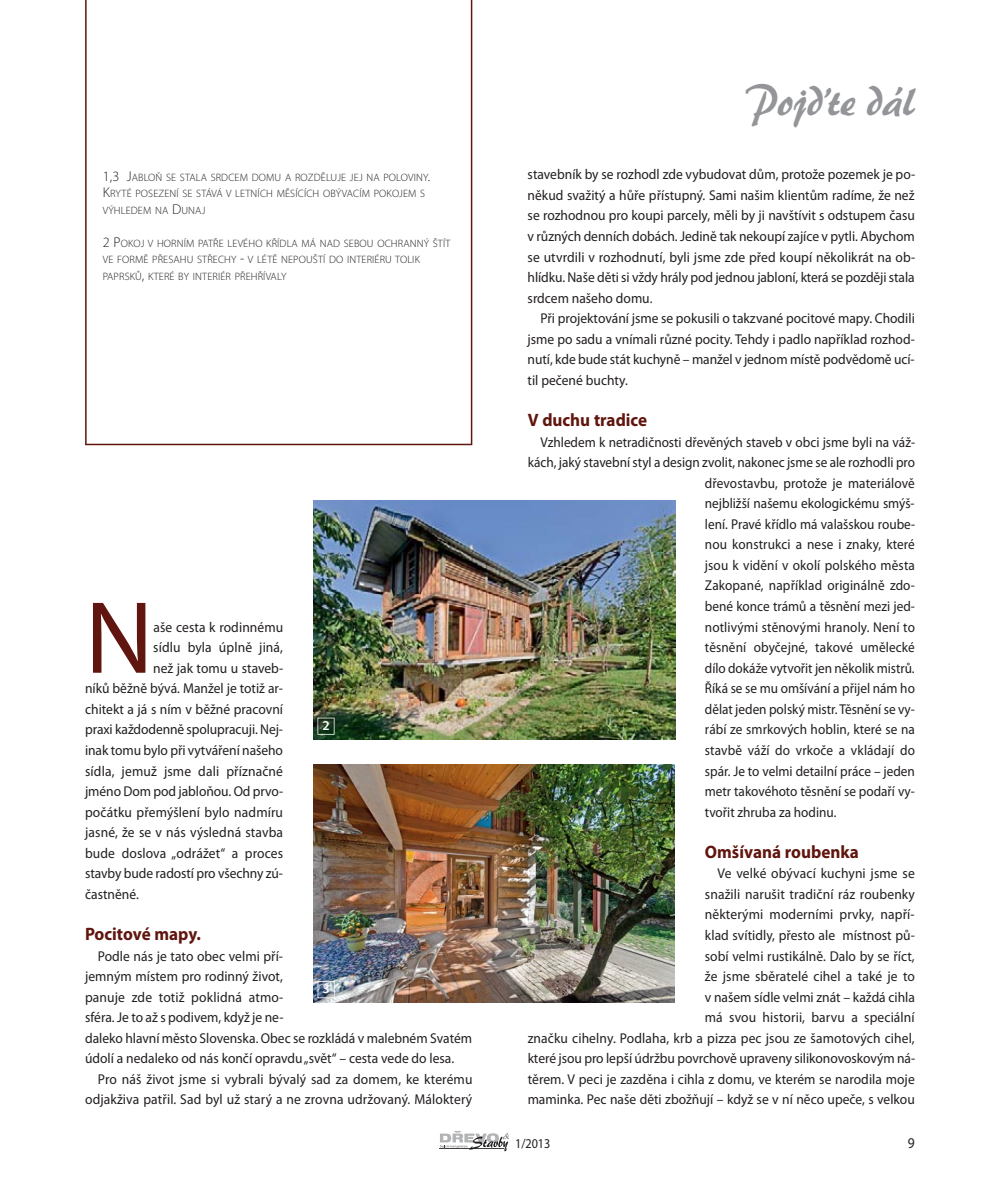
<style>
.page{position:relative;width:1000px;height:1191px;background:#fff}
.page>*{position:absolute;margin:0;border:0;box-sizing:border-box;transform-origin:0 0}
.t1{font:103.5px "Myriad Pro";color:#60150e}
.t2{font:45px "Palette DCE";color:#939598;scale:.95 1}
.t3{font:700 18px "Myriad Pro";color:#60150e;scale:.95 1}
.t4{font:15px "Myriad Pro";color:#231f20;scale:.9 1}
.t5{font:14.25px/20.5px "Myriad Pro";color:#231f20;text-align:right;scale:.95 1}
.t6{font:14.25px "Myriad Pro";color:#231f20;scale:.93 1}
.t7{font:13.5px "Myriad Pro";color:#231f20;scale:.9 1}
.t8{font:600 13.5px "Myriad Pro";color:#fff}
.t9{font:300 10.65px/16.5px "Myriad Pro";letter-spacing:.015em;color:#231f20}
.s1{font-size:14.25px}
</style>
<div class="page">
<svg style="left:440px;top:1131px;width:69px;height:20px"></svg>
<svg style="left:85px;top:0;width:387px;height:445px"></svg>
<img style="left:313px;top:764px;width:361px;height:238px">
<img style="left:313px;top:501px;width:362px;height:238px">
<svg style="left:317px;top:717px;width:17px;height:17px"></svg>
<svg style="left:317px;top:981px;width:17px;height:17px"></svg>
<p class="t9" style="left:103px;top:169px;width:329px"><span class="s1">1,3 J</span>ABLOŇ SE STALA SRDCEM DOMU A ROZDĚLUJE JEJ NA POLOVINY<span class="s1">.<br>K</span>RYTÉ POSEZENÍ SE STÁVÁ V LETNÍCH MĚSÍCÍCH OBÝVACÍM POKOJEM S<br>VÝHLEDEM NA <span class="s1">D</span>UNAJ</p>
<p class="t9" style="left:103px;top:235px;width:349px"><span class="s1">2 P</span>OKOJ V HORNÍM PATŘE LEVÉHO KŘÍDLA MÁ NAD SEBOU OCHRANNÝ ŠTÍT<br>VE FORMĚ PŘESAHU STŘECHY <span class="s1">-</span> V LÉTĚ NEPOUŠTÍ DO INTERIÉRU TOLIK<br>PAPRSKŮ<span class="s1">,</span> KTERÉ BY INTERIÉR PŘEHŘÍVALY</p>
<h1 class="t1" style="left:85px;top:599px;width:70px">N</h1>
<p class="t5" style="left:153px;top:618px;width:138px">aše cesta k rodinnému</p>
<p class="t5" style="left:153px;top:638px;width:138px">sídlu byla úplně jiná,</p>
<p class="t5" style="left:153px;top:659px;width:138px">než jak tomu u staveb-</p>
<p class="t5" style="left:85px;top:679px;width:210px">níků běžně bývá. Manžel je totiž ar-</p>
<p class="t5" style="left:85px;top:700px;width:210px">chitekt a já s ním v běžné pracovní</p>
<p class="t5" style="left:85px;top:720px;width:210px">praxi každodenně spolupracuji. Nej-</p>
<p class="t5" style="left:85px;top:741px;width:210px">inak tomu bylo při vytváření našeho</p>
<p class="t5" style="left:85px;top:761px;width:210px">sídla, jemuž jsme dali příznačné</p>
<p class="t5" style="left:85px;top:782px;width:210px">jméno Dom pod jabloňou. Od prvo-</p>
<p class="t5" style="left:85px;top:802px;width:210px">počátku přemýšlení bylo nadmíru</p>
<p class="t5" style="left:85px;top:823px;width:210px">jasné, že se v nás výsledná stavba</p>
<p class="t5" style="left:85px;top:844px;width:210px">bude doslova „odrážet“ a proces</p>
<p class="t5" style="left:85px;top:864px;width:210px">stavby bude radostí pro všechny zú-</p>
<p class="t5" style="left:85px;top:885px;width:58px">častněné.</p>
<p class="t3" style="left:85px;top:927px;width:123px">Pocitové mapy.</p>
<p class="t5" style="left:85px;top:946px;width:409px;text-align:left;text-indent:13px">Podle nás je tato obec velmi pří-<br>jemným místem pro rodinný život,<br>panuje zde totiž poklidná atmo-<br>sféra. Je to až s podivem, když je ne-<br>daleko hlavní město Slovenska. Obec se rozkládá v malebném Svatém údolí a nedaleko od nás končí opravdu „svět“ – cesta vede do lesa.</p>
<p class="t5" style="left:85px;top:1070px;width:409px">Pro náš život jsme si vybrali bývalý sad za domem, ke kterému odjakživa patřil. Sad byl už starý a ne zrovna udržovaný. Málokterý</p>
<p class="t8" style="left:322px;top:717px;width:9px">2</p>
<p class="t8" style="left:322px;top:980px;width:9px">3</p>
<h2 class="t2" style="left:745px;top:86px;width:179px">Pojďte dál</h2>
<p class="t5" style="left:527px;top:165px;width:409px;text-align:justify">stavebník by se rozhodl zde vybudovat dům, protože pozemek je po&shy;někud svažitý a hůře přístupný. Sami našim klientům radíme, že než se rozhodnou pro koupi parcely, měli by ji navštívit s odstupem času v různých denních dobách. Jedině tak nekoupí zajíce v pytli. Abychom se utvrdili v rozhodnutí, byli jsme zde před koupí několikrát na ob&shy;hlídku. Naše děti si vždy hrály pod jednou jabloní, která se později stala srdcem našeho domu.</p>
<p class="t5" style="left:527px;top:309px;width:409px;text-align:justify;text-indent:13px">Při projektování jsme se pokusili o takzvané pocitové mapy. Chodili jsme po sadu a vnímali různé pocity. Tehdy i padlo například rozhod&shy;nutí, kde bude stát kuchyně – manžel v jednom místě podvědomě ucí&shy;til pečené buchty.</p>
<p class="t3" style="left:527px;top:413px;width:127px">V duchu tradice</p>
<p class="t6" style="left:540px;top:436px;width:404px">Vzhledem k netradičnosti dřevěných staveb v obci jsme byli na váž-</p>
<p class="t6" style="left:527px;top:457px;width:418px">kách, jaký stavební styl a design zvolit, nakonec jsme se ale rozhodli pro</p>
<p class="t6" style="left:704px;top:477px;width:227px">dřevostavbu, protože je materiálově</p>
<p class="t6" style="left:704px;top:498px;width:227px">nejbližší našemu ekologickému smýš-</p>
<p class="t6" style="left:704px;top:519px;width:228px">lení. Pravé křídlo má valašskou roube-</p>
<p class="t6" style="left:704px;top:539px;width:227px">nou konstrukci a nese i znaky, které</p>
<p class="t6" style="left:704px;top:560px;width:227px">jsou k vidění v okolí polského města</p>
<p class="t6" style="left:704px;top:580px;width:227px">Zakopané, například originálně zdo-</p>
<p class="t6" style="left:704px;top:601px;width:227px">bené konce trámů a těsnění mezi jed-</p>
<p class="t6" style="left:704px;top:621px;width:227px">notlivými stěnovými hranoly. Není to</p>
<p class="t6" style="left:704px;top:642px;width:227px">těsnění obyčejné, takové umělecké</p>
<p class="t6" style="left:704px;top:662px;width:227px">dílo dokáže vytvořit jen několik mistrů.</p>
<p class="t6" style="left:704px;top:683px;width:227px">Říká se se mu omšívání a přijel nám ho</p>
<p class="t6" style="left:704px;top:703px;width:227px">dělat jeden polský mistr. Těsnění se vy-</p>
<p class="t6" style="left:704px;top:724px;width:227px">rábí ze smrkových hoblin, které se na</p>
<p class="t6" style="left:704px;top:745px;width:227px">stavbě váží do vrkoče a vkládají do</p>
<p class="t6" style="left:704px;top:765px;width:227px">spár. Je to velmi detailní práce – jeden</p>
<p class="t6" style="left:704px;top:786px;width:227px">metr takovéhoto těsnění se podaří vy-</p>
<p class="t6" style="left:704px;top:806px;width:143px">tvořit zhruba za hodinu.</p>
<p class="t3" style="left:704px;top:845px;width:163px">Omšívaná roubenka</p>
<p class="t5" style="left:527px;top:864px;width:409px">Ve velké obývací kuchyni jsme se<br>snažili narušit tradiční ráz roubenky<br>některými moderními prvky, napří-<br>klad svítidly, přesto ale místnost pů-<br>sobí velmi rustikálně. Dalo by se říct,<br>že jsme sběratelé cihel a také je to<br>v našem sídle velmi znát – každá cihla<br>má svou historii, barvu a speciální<br>značku cihelny. Podlaha, krb a pizza pec jsou ze šamotových cihel, které jsou pro lepší údržbu povrchově upraveny silikonovoskovým ná&shy;těrem. V peci je zazděna i cihla z domu, ve kterém se narodila moje maminka. Pec naše děti zbožňují – když se v ní něco upeče, s velkou</p>
<p class="t7" style="left:515px;top:1138px;width:41px">1/2013</p>
<p class="t4" style="left:907px;top:1137px;width:9px">9</p>
</div>
